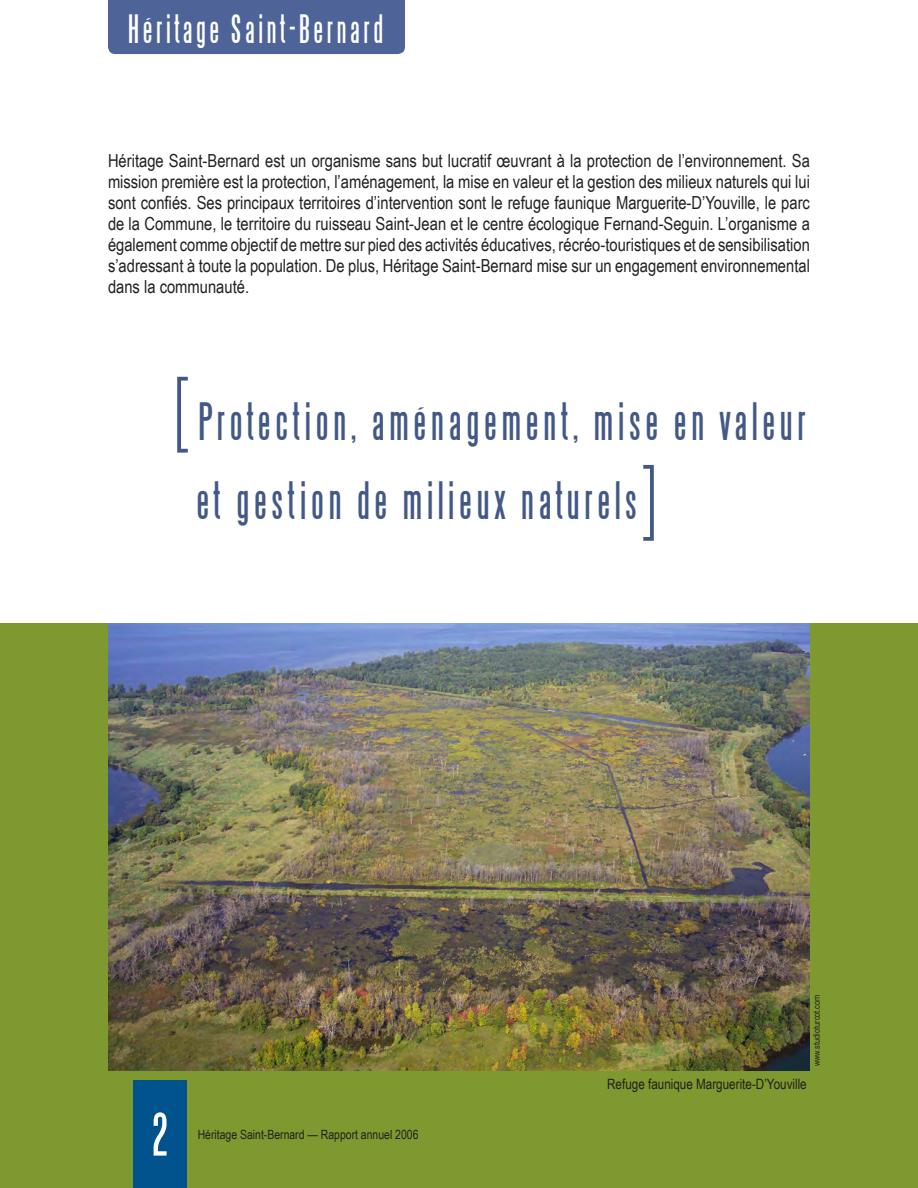
<style>
.page{position:relative;width:918px;height:1188px;background:#fff}
.page>*{position:absolute;margin:0;border:0;box-sizing:border-box;transform-origin:0 0}
.t1{font:54px "Steelfish";color:#fff}
.t2{font:47.4px/79.1px "Steelfish";letter-spacing:.1em;color:#425886}
.t3{font:36px "Steelfish";letter-spacing:.1em;color:#fff}
.t4{font:18px/21px "Arial Narrow";color:#231f20;text-align:justify}
.t5{font:14.25px "Arial Narrow";color:#231f20}
.t6{font:12.75px "Arial Narrow";color:#231f20}
.t7{font:9px "Arial Narrow";color:#231f20}
.s1{font-size:78.9px}
</style>
<div class="page">
<div style="left:0;top:623px;width:918px;height:565px;background:#7e992f"></div>
<div style="left:108px;top:0;width:297px;height:54px;background:#4e6499"></div>
<div style="left:133px;top:1080px;width:54px;height:108px;background:#00538d"></div>
<img style="left:108px;top:623px;width:702px;height:447px">
<h3 class="t3" style="left:128px;top:10px;width:256px">Héritage Saint-Bernard</h3>
<p class="t4" style="left:108px;top:150px;width:704px">Héritage Saint-Bernard est un organisme sans but lucratif œuvrant à la protection de l’environnement. Sa mission première est la protection, l’aménagement, la mise en valeur et la gestion des milieux naturels qui lui sont confiés. Ses principaux territoires d’intervention sont le refuge faunique Marguerite-D’Youville, le parc de la Commune, le territoire du ruisseau Saint-Jean et le centre écologique Fernand-Seguin. L’organisme a également comme objectif de mettre sur pied des activités éducatives, récréo-touristiques et de sensibilisation s’adressant à toute la population. De plus, Héritage Saint-Bernard mise sur un engagement environnemental dans la communauté.</p>
<h2 class="t2" style="left:197px;top:382px;width:611px;text-indent:-21px"><span class="s1">[</span>Protection, aménagement, mise en valeur et gestion de milieux naturels<span class="s1">]</span></h2>
<p class="t7" style="left:810px;top:1066px;width:73px;rotate:-90deg">www.studioturcot.com</p>
<h1 class="t1" style="left:152px;top:1106px;width:18px">2</h1>
<p class="t6" style="left:198px;top:1125px;width:222px">Héritage Saint-Bernard — Rapport annuel 2006</p>
<p class="t5" style="left:607px;top:1073px;width:201px">Refuge faunique Marguerite-D’Youville</p>
</div>
